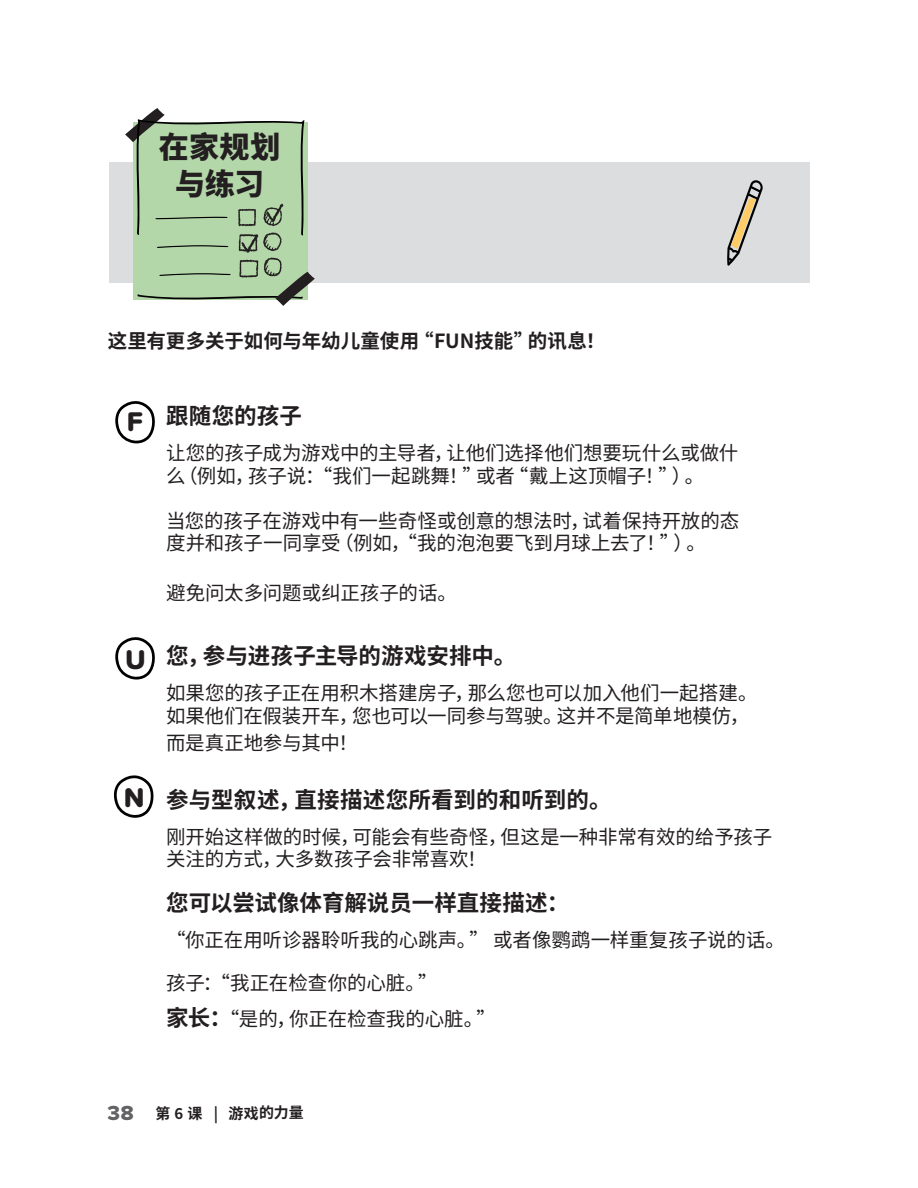
<style>
.page{position:relative;width:918px;height:1188px;background:#fff}
.page>*{position:absolute;margin:0;border:0;box-sizing:border-box;transform-origin:0 0}
.t1{font:800 30px/37.5px "Source Han Sans CN";letter-spacing:.005em;color:#231f20;text-align:center}
.t2{font:28.05px "Proxima Soft Extrabld";color:#231f20}
.questions{font:700 22.5px "Source Han Sans CN";letter-spacing:.005em;color:#231f20}
.t3{font:19.5px/22.5px "Source Han Sans CN";letter-spacing:-.005em;color:#231f20}
.Intro_paragraph{font:700 19.5px "Source Han Sans CN";color:#231f20}
.t4{font:700 15px "Source Han Sans CN";color:#231f20}
.s1{font-weight:700;font-size:22.5px}
</style>
<div class="page">
<div style="left:109px;top:162px;width:701px;height:120px;background:#dcdddf"></div>
<svg style="left:727px;top:180px;width:36px;height:86px"></svg>
<svg style="left:115px;top:637px;width:40px;height:43px"></svg>
<svg style="left:115px;top:401px;width:40px;height:42px"></svg>
<svg style="left:114px;top:775px;width:40px;height:43px"></svg>
<svg style="left:125px;top:108px;width:190px;height:198px"></svg>
<p class="t1" style="left:159px;top:129px;width:123px">在家规划与练习</p>
<p class="Intro_paragraph" style="left:108px;top:330px;width:499px">这里有更多关于如何与年幼儿童使用“FUN技能”的讯息！</p>
<p class="t2" style="left:127px;top:401px;width:18px">F</p>
<p class="t2" style="left:125px;top:638px;width:22px">U</p>
<p class="t2" style="left:124px;top:776px;width:22px">N</p>
<p class="questions" style="left:166px;top:403px;width:137px">跟随您的孩子</p>
<p class="t3" style="left:166px;top:442px;width:574px">让您的孩子成为游戏中的主导者，让他们选择他们想要玩什么或做什么（例如，孩子说：“我们一起跳舞！”或者“戴上这顶帽子！”）。</p>
<p class="t3" style="left:166px;top:510px;width:575px">当您的孩子在游戏中有一些奇怪或创意的想法时，试着保持开放的态度并和孩子一同享受（例如，“我的泡泡要飞到月球上去了！”）。</p>
<p class="t3" style="left:166px;top:582px;width:292px">避免问太多问题或纠正孩子的话。</p>
<p class="questions" style="left:166px;top:643px;width:352px">您，参与进孩子主导的游戏安排中。</p>
<p class="t3" style="left:166px;top:682px;width:593px">如果您的孩子正在用积木搭建房子，那么您也可以加入他们一起搭建。如果他们在假装开车，您也可以一同参与驾驶。这并不是简单地模仿，</p>
<p class="t3" style="left:166px;top:732px;width:193px">而是真正地参与其中！</p>
<p class="questions" style="left:166px;top:787px;width:447px">参与型叙述，直接描述您所看到的和听到的。</p>
<p class="t3" style="left:166px;top:826px;width:608px">刚开始这样做的时候，可能会有些奇怪，但这是一种非常有效的给予孩子关注的方式，大多数孩子会非常喜欢！</p>
<p class="questions" style="left:166px;top:890px;width:405px">您可以尝试像体育解说员一样直接描述：</p>
<p class="t3" style="left:166px;top:929px;width:620px">“你正在用听诊器聆听我的心跳声。” 或者像鹦鹉一样重复孩子说的话。</p>
<p class="t3" style="left:166px;top:972px;width:273px">孩子：“我正在检查你的心脏。”</p>
<p class="t3" style="left:166px;top:1008px;width:331px"><span class="s1">家长：</span>“是的，你正在检查我的心脏。”</p>
<p class="t4" style="left:155px;top:1106px;width:150px;rotate:-1deg">第 6 课 | 游戏的力量</p>
</div>
